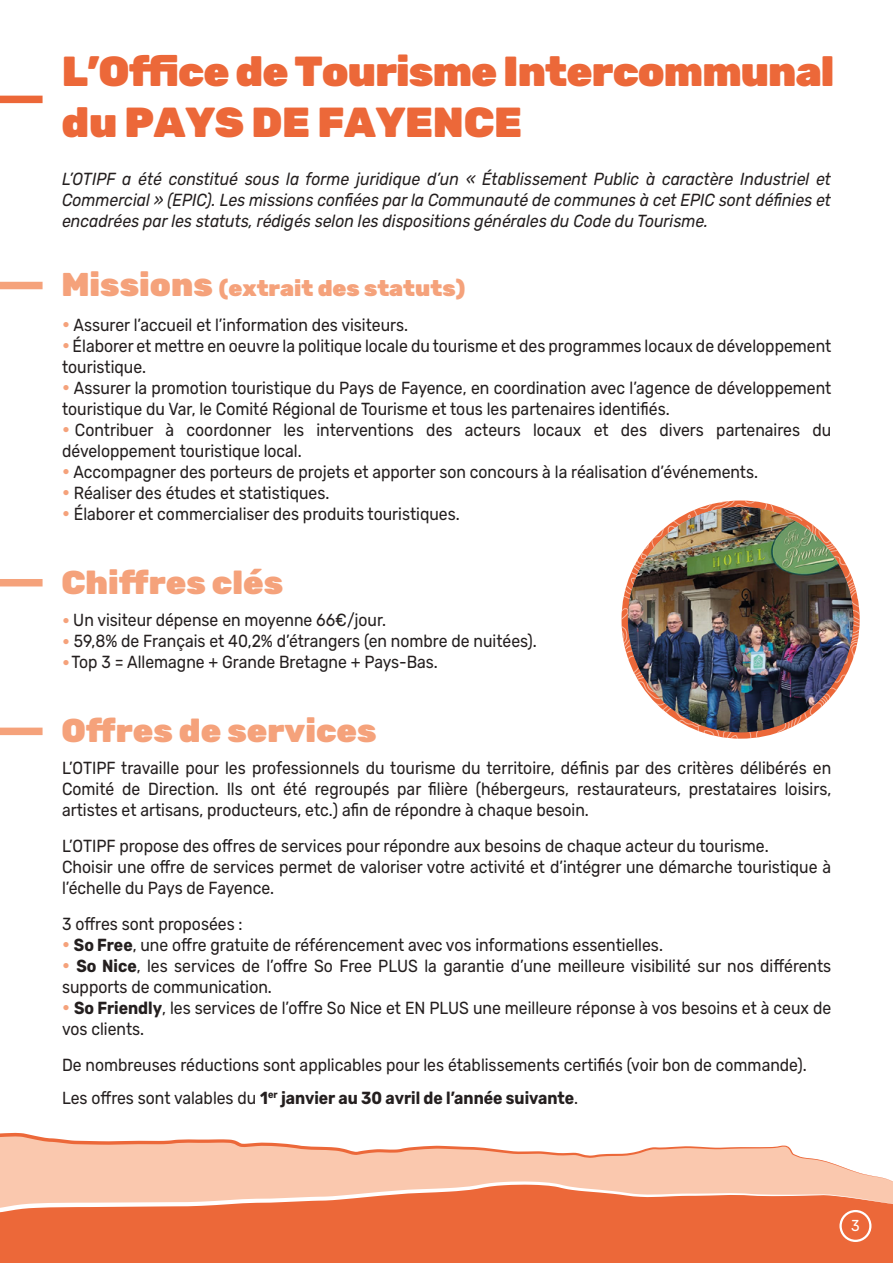
<style>
.page{position:relative;width:893px;height:1263px;background:#fff}
.page>*{position:absolute;margin:0;border:0;box-sizing:border-box;transform-origin:0 0}
.t1{font:900 42px/51px "Rubik";letter-spacing:-.02em;color:#ec6839}
.t2{font:900 33px "Rubik";color:#f5a27b}
.t3{font:900 22.5px "Rubik";color:#f5a27b}
.t4{font:17.55px/21px "Rubik";color:#241f1f;scale:.9 1}
.t5{font:italic 17.55px/21px "Rubik";color:#241f1f;text-align:justify;scale:.9 1}
.t6{font:15.9px "Rubik";color:#fff;scale:.9 1}
.s1{font-size:33px}
.s2{font-size:24px;color:#f5a27b}
.s3{font-weight:700}
</style>
<div class="page">
<svg style="left:0;top:1133px;width:892px;height:48px;fill:#fac8ae"></svg>
<svg style="left:0;top:1181px;width:893px;height:82px;background:#ef7e55"></svg>
<div style="left:0;top:728px;width:43px;height:7px;background:#f5a27b"></div>
<div style="left:0;top:579px;width:43px;height:7px;background:#f5a27b"></div>
<div style="left:0;top:282px;width:43px;height:7px;background:#f5a27b"></div>
<div style="left:0;top:96px;width:43px;height:7px;background:#ec6738"></div>
<div style="left:839px;top:1210px;width:32px;height:32px;border:2px solid #fff;border-radius:50%"></div>
<svg style="left:621px;top:500px;width:239px;height:239px"></svg>
<img style="left:628px;top:507px;width:225px;height:225px;border-radius:113px">
<h1 class="t1" style="left:62px;top:47px;width:774px">L’Office de Tourisme Intercommunal du PAYS DE FAYENCE</h1>
<p class="t5" style="left:62px;top:169px;width:856px">L’OTIPF a été constitué sous la forme juridique d’un « Établissement Public à caractère Industriel et Commercial » (EPIC). Les missions confiées par la Communauté de communes à cet EPIC sont définies et encadrées par les statuts, rédigés selon les dispositions générales du Code du Tourisme.</p>
<p class="t3" style="left:61px;top:276px;width:405px"><span class="s1">Missions</span> (extrait des statuts)</p>
<p class="t4" style="left:62px;top:314px;width:856px"><span class="s2">·</span> Assurer l’accueil et l’information des visiteurs.<br><span class="s2">·</span> Élaborer et mettre en oeuvre la politique locale du tourisme et des programmes locaux de développement touristique.<br><span class="s2">·</span> Assurer la promotion touristique du Pays de Fayence, en coordination avec l’agence de développement touristique du Var, le Comité Régional de Tourisme et tous les partenaires identifiés.<br><span class="s2">·</span> Contribuer à coordonner les interventions des acteurs locaux et des divers partenaires du développement touristique local.<br><span class="s2">·</span> Accompagner des porteurs de projets et apporter son concours à la réalisation d’événements.<br><span class="s2">·</span> Réaliser des études et statistiques.<br><span class="s2">·</span> Élaborer et commercialiser des produits touristiques.</p>
<h2 class="t2" style="left:61px;top:564px;width:223px">Chiffres clés</h2>
<p class="t4" style="left:62px;top:610px;width:529px"><span class="s2">·</span> Un visiteur dépense en moyenne 66€/jour.<br><span class="s2">·</span> 59,8% de Français et 40,2% d’étrangers (en nombre de nuitées). <span class="s2">·</span>Top 3 = Allemagne + Grande Bretagne + Pays-Bas.</p>
<h2 class="t2" style="left:61px;top:712px;width:317px">Offres de services</h2>
<p class="t4" style="left:62px;top:757px;width:856px;text-align:justify">L’OTIPF travaille pour les professionnels du tourisme du territoire, définis par des critères délibérés en Comité de Direction. Ils ont été regroupés par filière (hébergeurs, restaurateurs, prestataires loisirs, artistes et artisans, producteurs, etc.) afin de répondre à chaque besoin.</p>
<p class="t4" style="left:62px;top:835px;width:856px">L’OTIPF propose des offres de services pour répondre aux besoins de chaque acteur du tourisme.<br>Choisir une offre de services permet de valoriser votre activité et d’intégrer une démarche touristique à l’échelle du Pays de Fayence.</p>
<p class="t4" style="left:62px;top:913px;width:856px">3 offres sont proposées :<br><span class="s2">·</span> <span class="s3">So Free</span>, une offre gratuite de référencement avec vos informations essentielles.<br><span class="s2">·</span> <span class="s3">So Nice</span>, les services de l’offre So Free PLUS la garantie d’une meilleure visibilité sur nos différents supports de communication.<br><span class="s2">·</span> <span class="s3">So Friendly</span>, les services de l’offre So Nice et EN PLUS une meilleure réponse à vos besoins et à ceux de vos clients.</p>
<p class="t4" style="left:62px;top:1048px;width:829px;line-height:33px">De nombreuses réductions sont applicables pour les établissements certifiés (voir bon de commande).<br>Les offres sont valables du <span class="s3">1</span><sup>er</sup> <span class="s3">janvier au 30 avril de l’année suivante</span>.</p>
<p class="t6" style="left:851px;top:1216px;width:11px">3</p>
</div>
